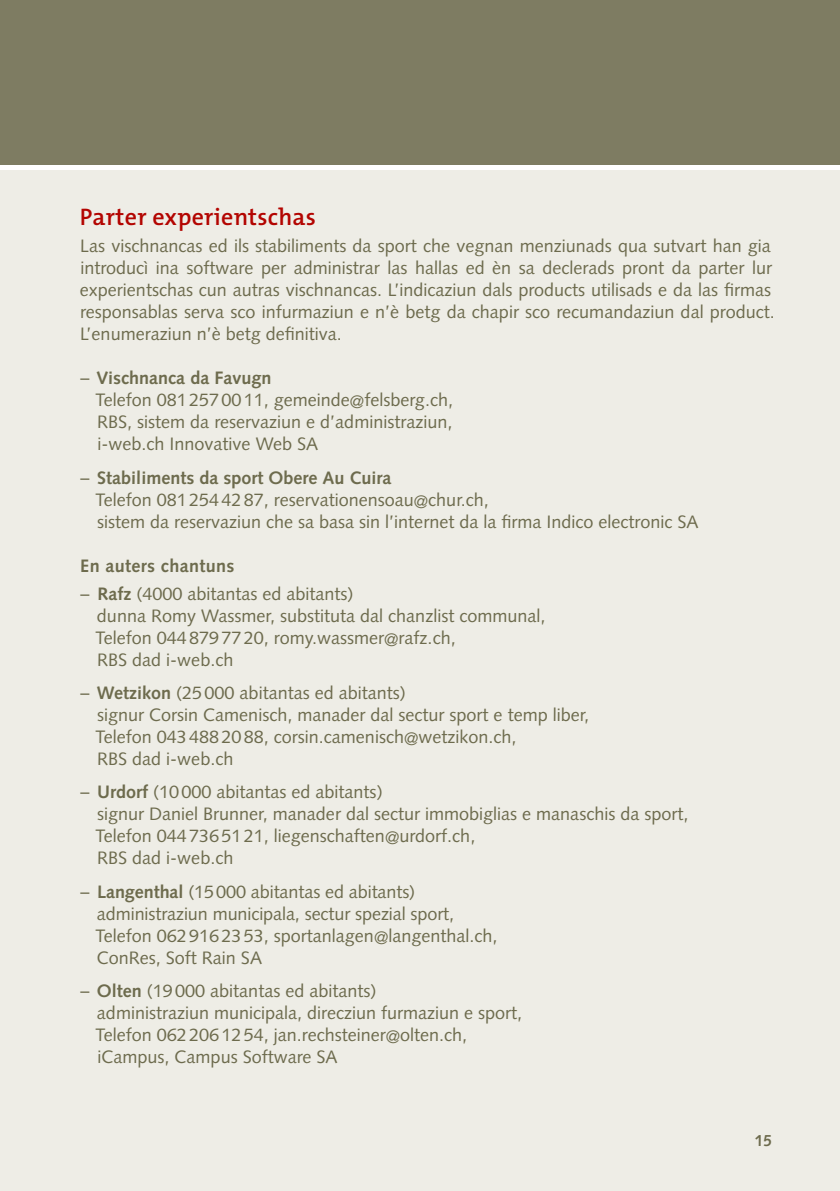
<style>
.page{position:relative;width:840px;height:1191px;background:#fff}
.page>*{position:absolute;margin:0;border:0;box-sizing:border-box;transform-origin:0 0}
.t1{font:600 24px "The Mix B W6";letter-spacing:.01em;color:#b30501}
.t2{font:18px/22px "Syntax";color:#6d6b4d}
.t3{font:700 18px "Syntax";letter-spacing:.02em;color:#6d6b4d}
.t4{font:700 16px "Syntax";color:#6d6b4d;scale:.95 1}
.s1{font-family:"Syntax LT Std"}
.s2{font-weight:700}
</style>
<div class="page">
<div style="left:0;top:170px;width:839px;height:1021px;background:#eeede6"></div>
<div style="left:0;top:0;width:839px;height:164px;background:#7e7c62"></div>
<h1 class="t1" style="left:80px;top:201px;width:237px">Parter experientschas</h1>
<p class="t2" style="left:80px;top:235px;width:696px">Las vischnancas ed ils stabiliments da sport che vegnan menziunads qua sutvart han gia introducì ina software per administrar las hallas ed èn sa declerads pront da parter lur experientschas cun autras vischnancas. L’indicaziun dals products utilisads e da las firmas responsablas serva sco infurmaziun e n’è betg da chapir sco recumandaziun dal product.<br>L’enumeraziun n’è betg definitiva.</p>
<p class="t2" style="left:95px;top:367px;width:359px;text-indent:-15px"><span class="s1">–</span> <span class="s2">Vischnanca da Favugn<br></span>Telefon 0812570011, gemeinde@felsberg.ch, RBS, sistem da reservaziun e d’administraziun, i-web.ch Innovative Web SA</p>
<p class="t2" style="left:95px;top:466px;width:604px;text-indent:-15px"><span class="s1">–</span> <span class="s2">Stabiliments da sport Obere Au Cuira<br></span>Telefon 0812544287, reservationensoau@chur.ch,<br>sistem da reservaziun che sa basa sin l’internet da la firma Indico electronic SA</p>
<p class="t3" style="left:80px;top:555px;width:156px">En auters chantuns</p>
<p class="t2" style="left:95px;top:582px;width:451px;text-indent:-15px"><span class="s1">–</span> <span class="s2">Rafz</span> (4000 abitantas ed abitants)<br>dunna Romy Wassmer, substituta dal chanzlist communal, Telefon 0448797720, romy.wassmer@rafz.ch,<br>RBS dad i-web.ch</p>
<p class="t2" style="left:95px;top:681px;width:495px;text-indent:-15px"><span class="s1">–</span> <span class="s2">Wetzikon</span> (25000 abitantas ed abitants)<br>signur Corsin Camenisch, manader dal sectur sport e temp liber, Telefon 0434882088, corsin.camenisch@wetzikon.ch,<br>RBS dad i-web.ch</p>
<p class="t2" style="left:95px;top:781px;width:594px;text-indent:-15px"><span class="s1">–</span> <span class="s2">Urdorf</span> (10000 abitantas ed abitants)<br>signur Daniel Brunner, manader dal sectur immobiglias e manaschis da sport, Telefon 0447365121, liegenschaften@urdorf.ch,<br>RBS dad i-web.ch</p>
<p class="t2" style="left:95px;top:880px;width:403px;text-indent:-15px"><span class="s1">–</span> <span class="s2">Langenthal</span> (15000 abitantas ed abitants) administraziun municipala, sectur spezial sport, Telefon 0629162353, sportanlagen@langenthal.ch, ConRes, Soft Rain SA</p>
<p class="t2" style="left:95px;top:979px;width:428px;text-indent:-15px"><span class="s1">–</span> <span class="s2">Olten</span> (19000 abitantas ed abitants)<br>administraziun municipala, direcziun furmaziun e sport, Telefon 0622061254, jan.rechsteiner@olten.ch, iCampus, Campus Software SA</p>
<p class="t4" style="left:754px;top:1131px;width:19px">15</p>
</div>
